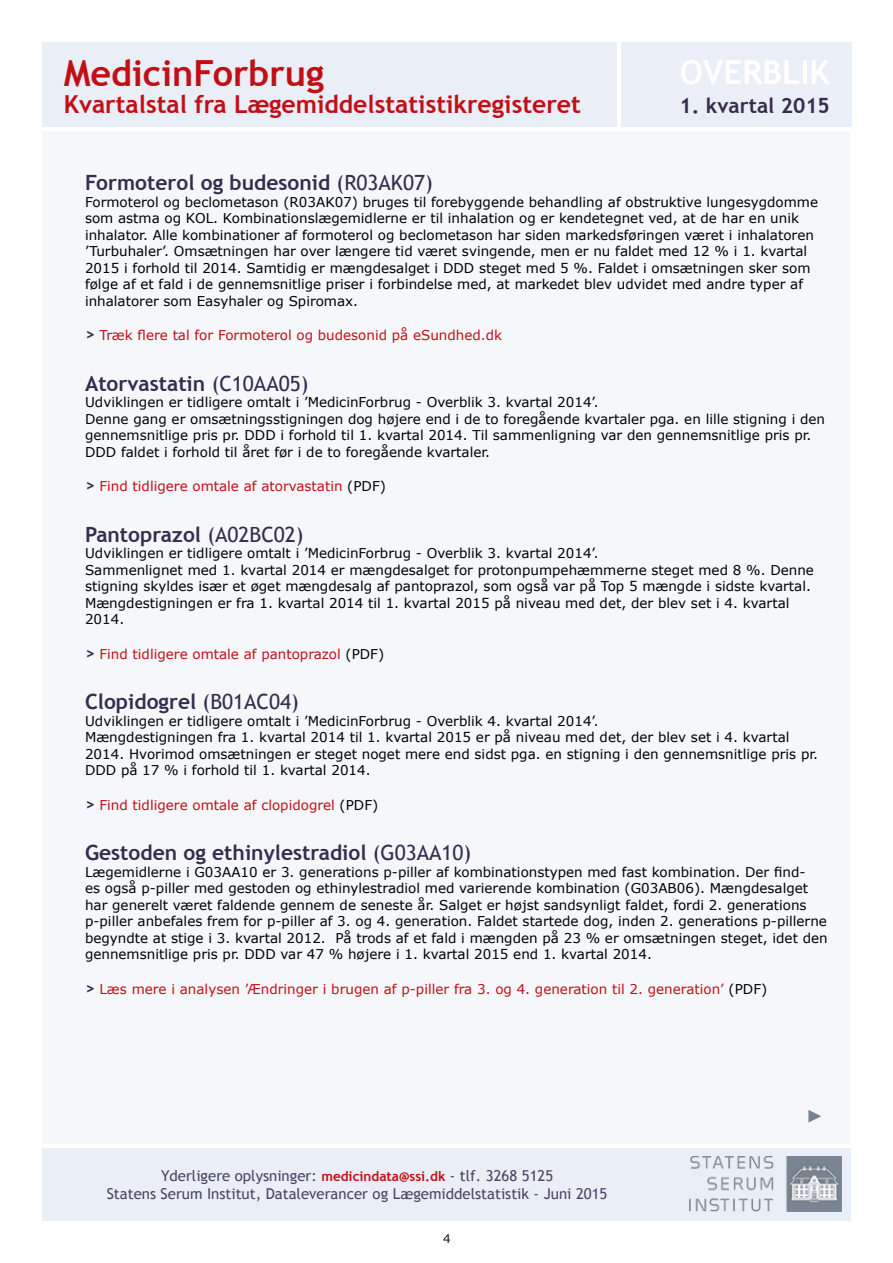
<style>
.page{position:relative;width:893px;height:1263px;background:#fff}
.page>*{position:absolute;margin:0;border:0;box-sizing:border-box;transform-origin:0 0}
.t1{font:700 36px "Trebuchet MS";color:#c10f16}
.t2{font:700 33px "Trebuchet MS";color:#fff}
.t3{font:700 24.75px "Trebuchet MS";color:#c10f16}
.t4{font:700 21px "Trebuchet MS";color:#352d4d}
.t5{font:15px/18px "Trebuchet MS";color:#484564;text-align:center}
.t6{font:13.5px/16.5px "Verdana";color:#000}
.t7{font:13.5px "Verdana";color:#c10f16}
.t8{font:12px "Verdana";color:#1d160f}
.s1{font-weight:400}
.s2{font-family:"Trebuchet MS";font-weight:700;font-size:16.5px;color:#352d4d}
.s3{color:#000}
.s4{font-weight:700;font-size:13.5px;color:#c10f16}
</style>
<div class="page">
<div style="left:43px;top:1148px;width:629px;height:73px;background:#eaeef6"></div>
<div style="left:672px;top:1148px;width:178px;height:72px;background:#eaeef6"></div>
<img style="left:689px;top:1156px;width:153px;height:56px">
<div style="left:43px;top:131px;width:807px;height:1013px;background:#f5f7fb"></div>
<div style="left:43px;top:43px;width:574px;height:84px;background:#eaeef6"></div>
<div style="left:621px;top:43px;width:230px;height:84px;background:#eaeef6"></div>
<svg style="left:808px;top:1110px;width:13px;height:12px"></svg>
<h1 class="t1" style="left:64px;top:51px;width:262px">MedicinForbrug</h1>
<h3 class="t3" style="left:64px;top:89px;width:519px">Kvartalstal fra Lægemiddelstatistikregisteret</h3>
<h2 class="t2" style="left:680px;top:52px;width:152px">OVERBLIK</h2>
<h3 class="t4" style="left:680px;top:92px;width:152px">1. kvartal 2015</h3>
<h3 class="t4" style="left:85px;top:170px;width:349px">Formoterol og budesonid <span class="s1">(R03AK07)</span></h3>
<p class="t6" style="left:85px;top:194px;width:734px">Formoterol og beclometason (R03AK07) bruges til forebyggende behandling af obstruktive lungesygdomme som astma og KOL. Kombinationslægemidlerne er til inhalation og er kendetegnet ved, at de har en unik inhalator. Alle kombinationer af formoterol og beclometason har siden markedsføringen været i inhalatoren ’Turbuhaler’. Omsætningen har over længere tid været svingende, men er nu faldet med 12 % i 1. kvartal 2015 i forhold til 2014. Samtidig er mængdesalget i DDD steget med 5 %. Faldet i omsætningen sker som følge af et fald i de gennemsnitlige priser i forbindelse med, at markedet blev udvidet med andre typer af inhalatorer som Easyhaler og Spiromax.</p>
<p class="t7" style="left:85px;top:326px;width:419px"><span class="s2">&gt;</span> Træk flere tal for Formoterol og budesonid på eSundhed.dk</p>
<h3 class="t4" style="left:85px;top:370px;width:225px">Atorvastatin <span class="s1">(C10AA05)</span></h3>
<p class="t6" style="left:85px;top:394px;width:742px">Udviklingen er tidligere omtalt i ’MedicinForbrug - Overblik 3. kvartal 2014’.<br>Denne gang er omsætningsstigningen dog højere end i de to foregående kvartaler pga. en lille stigning i den gennemsnitlige pris pr. DDD i forhold til 1. kvartal 2014. Til sammenligning var den gennemsnitlige pris pr.<br>DDD faldet i forhold til året før i de to foregående kvartaler.</p>
<p class="t7" style="left:85px;top:477px;width:302px"><span class="s2">&gt;</span> Find tidligere omtale af atorvastatin <span class="s3">(PDF)</span></p>
<h3 class="t4" style="left:85px;top:521px;width:220px">Pantoprazol <span class="s1">(A02BC02)</span></h3>
<p class="t6" style="left:85px;top:545px;width:730px">Udviklingen er tidligere omtalt i ’MedicinForbrug - Overblik 3. kvartal 2014’.<br>Sammenlignet med 1. kvartal 2014 er mængdesalget for protonpumpehæmmerne steget med 8 %. Denne stigning skyldes især et øget mængdesalg af pantoprazol, som også var på Top 5 mængde i sidste kvartal.<br>Mængdestigningen er fra 1. kvartal 2014 til 1. kvartal 2015 på niveau med det, der blev set i 4. kvartal 2014.</p>
<p class="t7" style="left:85px;top:644px;width:301px"><span class="s2">&gt;</span> Find tidligere omtale af pantoprazol <span class="s3">(PDF)</span></p>
<h3 class="t4" style="left:85px;top:688px;width:215px">Clopidogrel <span class="s1">(B01AC04)</span></h3>
<p class="t6" style="left:85px;top:712px;width:734px">Udviklingen er tidligere omtalt i ’MedicinForbrug - Overblik 4. kvartal 2014’.<br>Mængdestigningen fra 1. kvartal 2014 til 1. kvartal 2015 er på niveau med det, der blev set i 4. kvartal 2014. Hvorimod omsætningen er steget noget mere end sidst pga. en stigning i den gennemsnitlige pris pr.<br>DDD på 17 % i forhold til 1. kvartal 2014.</p>
<p class="t7" style="left:85px;top:795px;width:295px"><span class="s2">&gt;</span> Find tidligere omtale af clopidogrel <span class="s3">(PDF)</span></p>
<h3 class="t4" style="left:85px;top:839px;width:388px">Gestoden og ethinylestradiol <span class="s1">(G03AA10)</span></h3>
<p class="t6" style="left:85px;top:863px;width:744px">Lægemidlerne i G03AA10 er 3. generations p-piller af kombinationstypen med fast kombination. Der find-<br>es også p-piller med gestoden og ethinylestradiol med varierende kombination (G03AB06). Mængdesalget har generelt været faldende gennem de seneste år. Salget er højst sandsynligt faldet, fordi 2. generations p-piller anbefales frem for p-piller af 3. og 4. generation. Faldet startede dog, inden 2. generations p-pillerne begyndte at stige i 3. kvartal 2012. På trods af et fald i mængden på 23 % er omsætningen steget, idet den gennemsnitlige pris pr. DDD var 47 % højere i 1. kvartal 2015 end 1. kvartal 2014.</p>
<p class="t7" style="left:85px;top:979px;width:684px"><span class="s2">&gt;</span> Læs mere i analysen ’Ændringer i brugen af p-piller fra 3. og 4. generation til 2. generation’ <span class="s3">(PDF)</span></p>
<p class="t5" style="left:107px;top:1166px;width:502px">Yderligere oplysninger: <span class="s4">medicindata@ssi.dk</span> - tlf. 3268 5125<br>Statens Serum Institut, Dataleverancer og Lægemiddelstatistik - Juni 2015</p>
<p class="t8" style="left:443px;top:1231px;width:9px">4</p>
</div>
